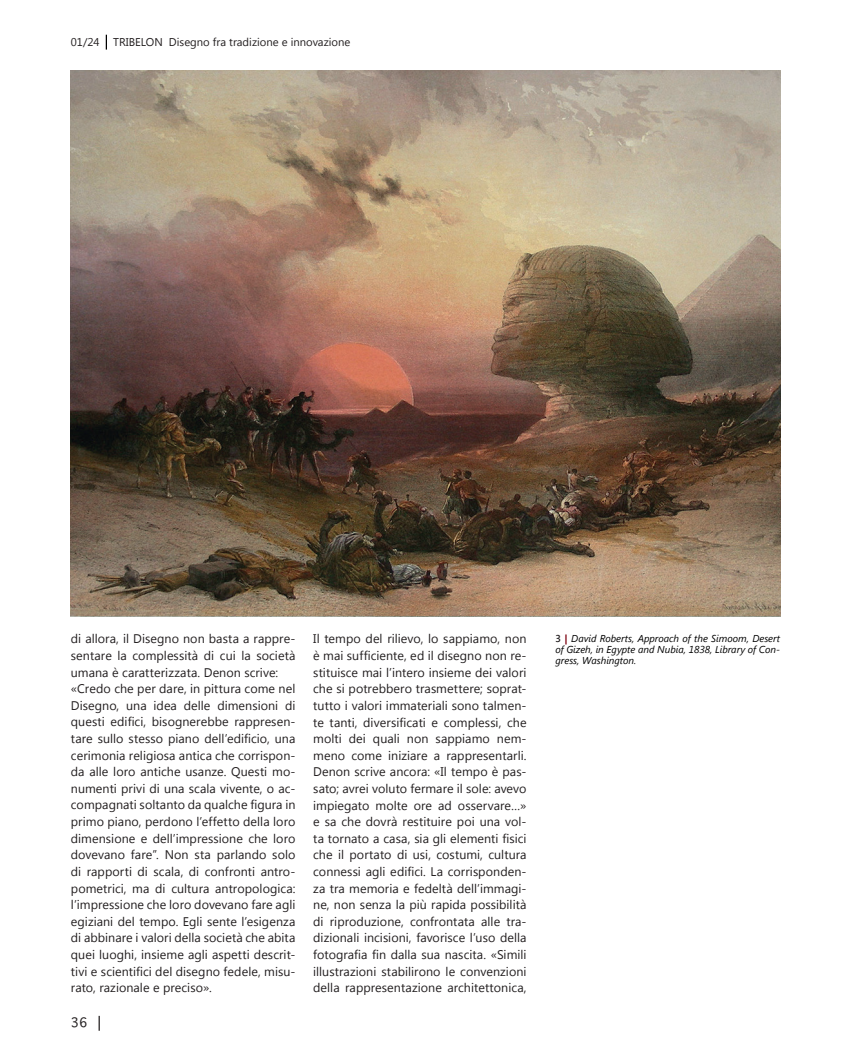
<style>
.page{position:relative;width:851px;height:1063px;background:#fff}
.page>*{position:absolute;margin:0;border:0;box-sizing:border-box;transform-origin:0 0}
.t1{font:12.5px/16.6px "Segoe UI";letter-spacing:.005em;color:#231f20}
.t2{font:12.5px "Sathu";color:#231f20}
.t3{font:11.25px "Segoe UI";color:#231f20}
.t4{font:italic 10px/11.2px "Segoe UI";color:#000;text-align:justify}
.s1{font-weight:600;font-style:normal;color:#231f20}
.s2{font-weight:700;font-style:normal;color:#7e0412}
</style>
<div class="page">
<svg style="left:106px;top:35px;width:1px;height:15px"></svg>
<svg style="left:99px;top:1016px;width:1px;height:15px"></svg>
<img style="left:71px;top:71px;width:709px;height:546px">
<p class="t3" style="left:71px;top:34px;width:281px">01/24 TRIBELON Disegno fra tradizione e innovazione</p>
<p class="t1" style="left:71px;top:630px;width:226px">di allora, il Disegno non basta a rappre&shy;sentare la complessità di cui la società umana è caratterizzata. Denon scrive: «Credo che per dare, in pittura come nel Disegno, una idea delle dimensioni di questi edifici, bisognerebbe rappresen&shy;tare sullo stesso piano dell’edificio, una cerimonia religiosa antica che corrispon&shy;da alle loro antiche usanze. Questi mo&shy;numenti privi di una scala vivente, o ac&shy;compagnati soltanto da qualche figura in primo piano, perdono l’effetto della loro dimensione e dell’impressione che loro dovevano fare”. Non sta parlando solo di rapporti di scala, di confronti antro&shy;pometrici, ma di cultura antropologica: l’impressione che loro dovevano fare agli egiziani del tempo. Egli sente l’esigenza di abbinare i valori della società che abita quei luoghi, insieme agli aspetti descrit&shy;tivi e scientifici del disegno fedele, misu&shy;rato, razionale e preciso».</p>
<p class="t1" style="left:313px;top:630px;width:215px;text-align:justify">Il tempo del rilievo, lo sappiamo, non è mai sufficiente, ed il disegno non re&shy;stituisce mai l’intero insieme dei valori che si potrebbero trasmettere; soprat&shy;tutto i valori immateriali sono talmen&shy;te tanti, diversificati e complessi, che molti dei quali non sappiamo nem&shy;meno come iniziare a rappresentarli.<br>Denon scrive ancora: «Il tempo è pas&shy;sato; avrei voluto fermare il sole: avevo impiegato molte ore ad osservare…» e sa che dovrà restituire poi una vol&shy;ta tornato a casa, sia gli elementi fisici che il portato di usi, costumi, cultura connessi agli edifici. La corrisponden&shy;za tra memoria e fedeltà dell’immagi&shy;ne, non senza la più rapida possibilità di riproduzione, confrontata alle tra&shy;dizionali incisioni, favorisce l’uso della fotografia fin dalla sua nascita. «Simili illustrazioni stabilirono le convenzioni della rappresentazione architettonica,</p>
<p class="t4" style="left:555px;top:632px;width:226px"><span class="s1">3</span> <span class="s2">|</span> David Roberts, Approach of the Simoom, Desert of Gizeh, in Egypte and Nubia, 1838, Library of Con&shy;gress, Washington.</p>
<p class="t2" style="left:71px;top:1016px;width:18px">36</p>
</div>
